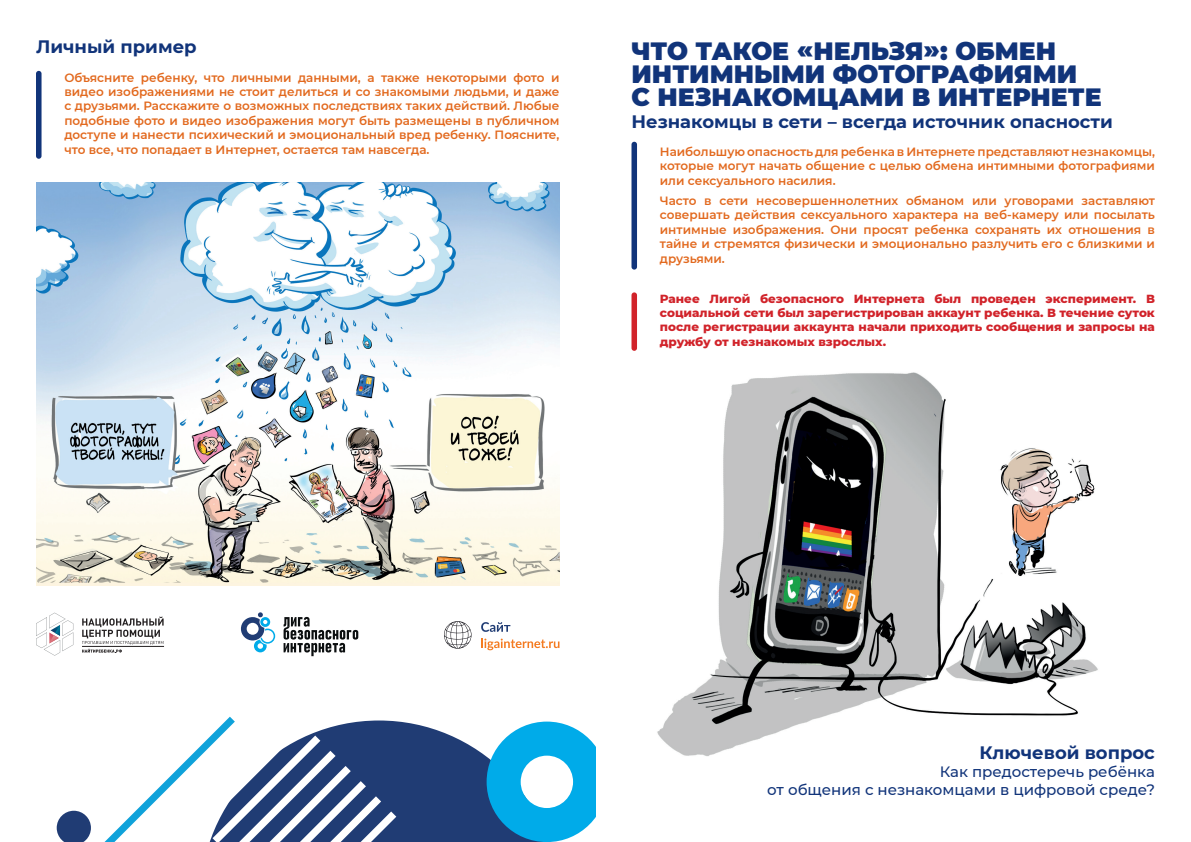
<style>
.page{position:relative;width:1191px;height:842px;background:#fff}
.page>*{position:absolute;margin:0;border:0;box-sizing:border-box;transform-origin:0 0}
.t1{font:900 25px/23px "Montserrat";color:#11347a}
.t2{font:700 18px "Montserrat";color:#11347a}
.t3{font:500 15px/18px "Montserrat";color:#11347a;text-align:right}
.t4{font:600 12px/14.4px "Montserrat";color:#e2691e;text-align:justify}
.t5{font:800 12px/14.4px "Montserrat";color:#d1232a;text-align:justify}
</style>
<div class="page">
<img style="left:657px;top:372px;width:441px;height:384px">
<img style="left:36px;top:183px;width:523px;height:402px">
<div style="left:631px;top:142px;width:6px;height:128px;background:#11347a;border-radius:3px"></div>
<div style="left:36px;top:71px;width:6px;height:88px;background:#11347a;border-radius:3px"></div>
<div style="left:631px;top:292px;width:6px;height:59px;background:#d1232a;border-radius:3px"></div>
<svg style="left:36px;top:613px;width:37px;height:43px"></svg>
<svg style="left:82px;top:617px;width:82px;height:36px"></svg>
<hr style="left:82px;top:646px;width:82px;height:1px;background:#231f20">
<svg style="left:283px;top:617px;width:75px;height:39px"></svg>
<svg style="left:241px;top:612px;width:34px;height:40px"></svg>
<svg style="left:481px;top:622px;width:29px;height:10px"></svg>
<svg style="left:444px;top:621px;width:27px;height:28px"></svg>
<svg style="left:481px;top:639px;width:78px;height:11px"></svg>
<svg style="left:396px;top:721px;width:90px;height:121px;background:#375082"></svg>
<svg style="left:57px;top:811px;width:34px;height:31px"></svg>
<svg style="left:105px;top:716px;width:291px;height:126px"></svg>
<svg style="left:486px;top:721px;width:109px;height:121px"></svg>
<h2 class="t2" style="left:36px;top:34px;width:162px">Личный пример</h2>
<p class="t4" style="left:64px;top:70px;width:496px">Объясните ребенку, что личными данными, а также некоторыми фото и видео изображениями не стоит делиться и со знакомыми людьми, и даже с друзьями. Расскажите о возможных последствиях таких действий. Любые подобные фото и видео изображения могут быть размещены в публичном доступе и нанести психический и эмоциональный вред ребенку. Поясните, что все, что попадает в Интернет, остается там навсегда.</p>
<h1 class="t1" style="left:631px;top:38px;width:472px">ЧТО ТАКОЕ «НЕЛЬЗЯ»: ОБМЕН<br>ИНТИМНЫМИ ФОТОГРАФИЯМИ<br>С НЕЗНАКОМЦАМИ В ИНТЕРНЕТЕ</h1>
<h2 class="t2" style="left:631px;top:108px;width:483px">Незнакомцы в сети – всегда источник опасности</h2>
<p class="t4" style="left:660px;top:144px;width:496px">Наибольшую опасность для ребенка в Интернете представляют незнакомцы, которые могут начать общение с целью обмена интимными фотографиями или сексуального насилия.</p>
<p class="t4" style="left:660px;top:193px;width:496px">Часто в сети несовершеннолетних обманом или уговорами заставляют совершать действия сексуального характера на веб-камеру или посылать интимные изображения. Они просят ребенка сохранять их отношения в тайне и стремятся физически и эмоционально разлучить его с близкими и друзьями.</p>
<p class="t5" style="left:660px;top:291px;width:496px">Ранее Лигой безопасного Интернета был проведен эксперимент. В социальной сети был зарегистрирован аккаунт ребенка. В течение суток после регистрации аккаунта начали приходить сообщения и запросы на дружбу от незнакомых взрослых.</p>
<h2 class="t2" style="left:979px;top:740px;width:177px">Ключевой вопрос</h2>
<p class="t3" style="left:767px;top:762px;width:389px">Как предостеречь ребёнка<br>от общения с незнакомцами в цифровой среде?</p>
</div>
